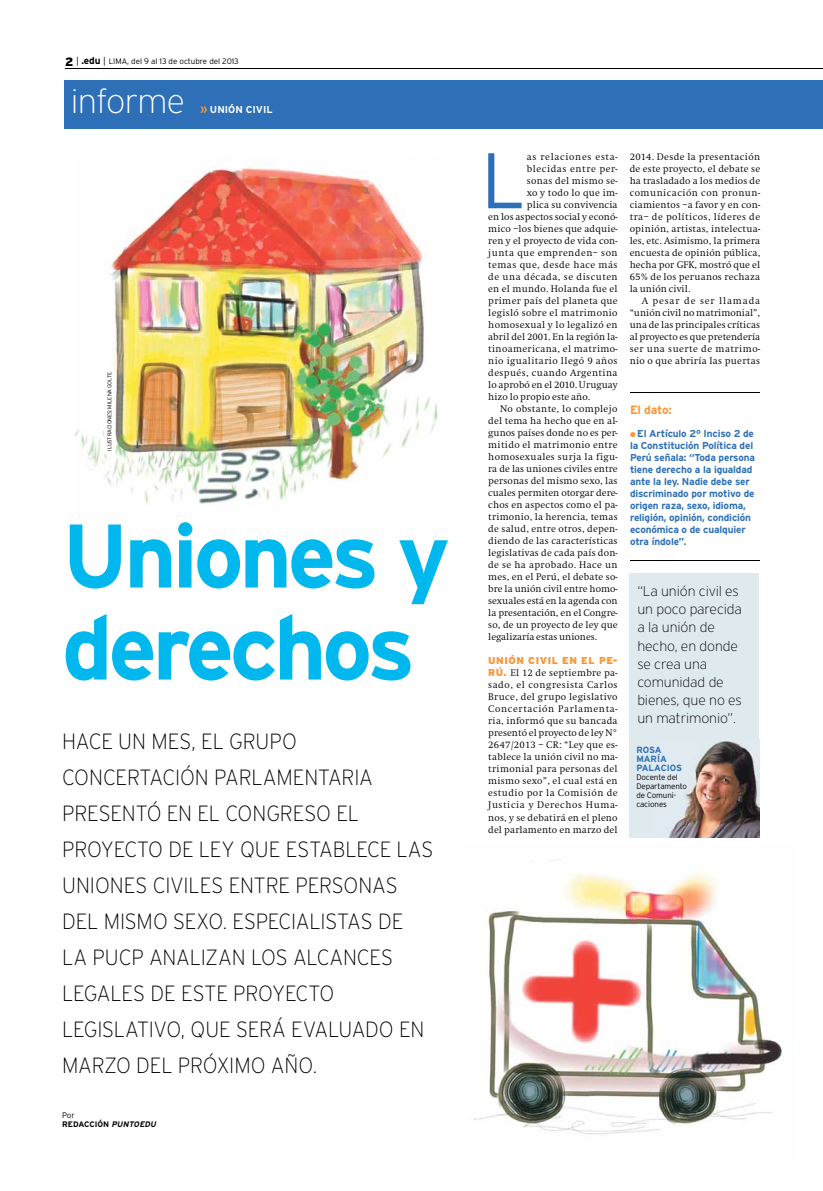
<style>
.page{position:relative;width:823px;height:1191px;background:#fff}
.page>*{position:absolute;margin:0;border:0;box-sizing:border-box;transform-origin:0 0}
.t1{font:700 90px/92px "Interstate";letter-spacing:-.05em;color:#00b8ed}
.t2{font:300 78.6px "Interstate";color:#2d70b7}
.t3{font:200 34px "Interstate";letter-spacing:-.02em;color:#fff}
.t4{font:200 22px/36px "Interstate";letter-spacing:-.005em;color:#000;scale:.94 1}
.t5{font:200 14px/18px "Interstate";letter-spacing:-.01em;color:#000}
.t6{font:700 12px "Interstate";letter-spacing:-.015em;color:#fa9636}
.t7{font:300 10px/12px "Swift EF";letter-spacing:.02em;color:#000;text-align:justify}
.t8{font:700 10px/12px "Interstate";letter-spacing:-.015em;color:#2d70b7}
.t9{font:300 10px "Swift EF";color:#000}
.t10{font:300 10px "Swift EF";letter-spacing:.045em;color:#000}
.t11{font:300 10px "Swift EF";letter-spacing:.04em;color:#000}
.t12{font:300 10px "Swift EF";letter-spacing:.05em;color:#000}
.t13{font:300 10px "Swift EF";letter-spacing:.08em;color:#000}
.t14{font:300 10px "Swift EF";letter-spacing:.065em;color:#000}
.t15{font:300 10px "Swift EF";letter-spacing:.055em;color:#000}
.t16{font:700 10px "Interstate";color:#fff}
.t17{font:700 9px/9px "Interstate";color:#2d70b7}
.t18{font:300 8px/9px "Interstate";letter-spacing:-.01em;color:#000}
.t19{font:700 8px/9px "Interstate";color:#000}
.t20{font:300 5.5px "Interstate";letter-spacing:-.01em;color:#000}
.s1{font-weight:900;font-size:12px}
.s2{font-size:9px}
.s3{font-weight:700;font-size:10px}
.s4{font-weight:300}
.s5{font-style:italic}
.s6{font-family:"Interstate";font-weight:900;color:#fa9636}
.s7{color:#fa9636}
</style>
<div class="page">
<hr style="left:629px;top:393px;width:130px;height:1px;background:#000">
<hr style="left:629px;top:560px;width:130px;height:1px;background:#000">
<img style="left:76px;top:157px;width:363px;height:348px">
<img style="left:473px;top:872px;width:309px;height:263px">
<div style="left:65px;top:81px;width:757px;height:48px;background:#2d70b7"></div>
<hr style="left:65px;top:69px;width:757px;height:1px;background:#000">
<svg style="left:200px;top:106px;width:7px;height:7px"></svg>
<div style="left:629px;top:573px;width:129px;height:264px;background:#dfeaef"></div>
<img style="left:669px;top:741px;width:89px;height:96px">
<p class="t18" style="left:65px;top:57px;width:175px"><span class="s1">2</span> <span class="s2">|</span> <span class="s3">.edu</span> <span class="s2">|</span> LIMA, del 9 al 13 de octubre del 2013</p>
<p class="t3" style="left:71px;top:83px;width:116px">informe</p>
<p class="t16" style="left:210px;top:104px;width:64px">UNIÓN CIVIL</p>
<p class="t20" style="left:106px;top:451px;width:80px;rotate:-90deg">ILUSTRACIONES: MILENA GOLTE</p>
<p class="t1" style="left:62px;top:509px;width:389px">Uniones y derechos</p>
<p class="t4" style="left:62px;top:723px;width:396px">HACE UN MES, EL GRUPO<br>CONCERTACIÓN PARLAMENTARIA<br>PRESENTÓ EN EL CONGRESO EL<br>PROYECTO DE LEY QUE ESTABLECE LAS<br>UNIONES CIVILES ENTRE PERSONAS<br>DEL MISMO SEXO. ESPECIALISTAS DE<br>LA PUCP ANALIZAN LOS ALCANCES<br>LEGALES DE ESTE PROYECTO<br>LEGISLATIVO, QUE SERÁ EVALUADO EN<br>MARZO DEL PRÓXIMO AÑO.</p>
<p class="t19" style="left:62px;top:1110px;width:97px"><span class="s4">Por<br></span>REDACCIÓN <span class="s5">PUNTOEDU</span></p>
<p class="t2" style="left:480px;top:136px;width:47px">L</p>
<p class="t14" style="left:526px;top:152px;width:92px">as relaciones esta-</p>
<p class="t15" style="left:526px;top:164px;width:92px">blecidas entre per-</p>
<p class="t7" style="left:526px;top:175px;width:92px">sonas del mismo se-</p>
<p class="t7" style="left:526px;top:187px;width:92px">xo y todo lo que im-</p>
<p class="t7" style="left:526px;top:199px;width:92px">plica su convivencia</p>
<p class="t7" style="left:488px;top:211px;width:131px">en los aspectos social y econó-</p>
<p class="t7" style="left:488px;top:223px;width:131px">mico –los bienes que adquie-</p>
<p class="t7" style="left:488px;top:235px;width:131px">ren y el proyecto de vida con-</p>
<p class="t10" style="left:488px;top:248px;width:131px">junta que emprenden– son</p>
<p class="t10" style="left:488px;top:260px;width:131px">temas que, desde hace más</p>
<p class="t12" style="left:488px;top:272px;width:131px">de una década, se discuten</p>
<p class="t7" style="left:488px;top:283px;width:131px">en el mundo. Holanda fue el</p>
<p class="t7" style="left:488px;top:295px;width:131px">primer país del planeta que</p>
<p class="t7" style="left:488px;top:307px;width:131px">legisló sobre el matrimonio</p>
<p class="t7" style="left:488px;top:319px;width:131px">homosexual y lo legalizó en</p>
<p class="t7" style="left:488px;top:331px;width:131px">abril del 2001. En la región la-</p>
<p class="t7" style="left:488px;top:343px;width:131px">tinoamericana, el matrimo-</p>
<p class="t11" style="left:488px;top:356px;width:131px">nio igualitario llegó 9 años</p>
<p class="t11" style="left:488px;top:368px;width:131px">después, cuando Argentina</p>
<p class="t7" style="left:488px;top:379px;width:131px">lo aprobó en el 2010. Uruguay</p>
<p class="t7" style="left:488px;top:391px;width:103px">hizo lo propio este año.</p>
<p class="t7" style="left:500px;top:403px;width:119px">No obstante, lo complejo</p>
<p class="t7" style="left:488px;top:415px;width:131px">del tema ha hecho que en al-</p>
<p class="t7" style="left:488px;top:427px;width:131px">gunos países donde no es per-</p>
<p class="t7" style="left:488px;top:439px;width:131px">mitido el matrimonio entre</p>
<p class="t7" style="left:488px;top:451px;width:131px">homosexuales surja la figu-</p>
<p class="t7" style="left:488px;top:463px;width:131px">ra de las uniones civiles entre</p>
<p class="t7" style="left:488px;top:475px;width:131px">personas del mismo sexo, las</p>
<p class="t9" style="left:488px;top:488px;width:131px">cuales permiten otorgar dere-</p>
<p class="t7" style="left:488px;top:499px;width:131px">chos en aspectos como el pa-</p>
<p class="t7" style="left:488px;top:511px;width:131px">trimonio, la herencia, temas</p>
<p class="t7" style="left:488px;top:523px;width:131px">de salud, entre otros, depen-</p>
<p class="t7" style="left:488px;top:535px;width:131px">diendo de las características</p>
<p class="t7" style="left:488px;top:547px;width:131px">legislativas de cada país don-</p>
<p class="t7" style="left:488px;top:559px;width:131px">de se ha aprobado. Hace un</p>
<p class="t7" style="left:488px;top:571px;width:131px">mes, en el Perú, el debate so-</p>
<p class="t9" style="left:488px;top:584px;width:131px">bre la unión civil entre homo-</p>
<p class="t9" style="left:488px;top:596px;width:131px">sexuales está en la agenda con</p>
<p class="t9" style="left:488px;top:608px;width:131px">la presentación, en el Congre-</p>
<p class="t7" style="left:488px;top:619px;width:131px">so, de un proyecto de ley que</p>
<p class="t9" style="left:488px;top:632px;width:110px">legalizaría estas uniones.</p>
<p class="t7" style="left:488px;top:655px;width:131px"><span class="s6">UNIÓN CIVIL EN EL PE-RÚ.</span> El 12 de septiembre pa&shy;sado, el congresista Carlos Bruce, del grupo legislativo Concertación Parlamenta&shy;ria, informó que su bancada presentó el proyecto de ley N° 2647/2013 – CR: “Ley que es&shy;tablece la unión civil no ma&shy;trimonial para personas del mismo sexo”, el cual está en estudio por la Comisión de Justicia y Derechos Huma&shy;nos, y se debatirá en el pleno del parlamento en marzo del</p>
<p class="t7" style="left:629px;top:151px;width:132px">2014. Desde la presentación</p>
<p class="t7" style="left:629px;top:163px;width:132px">de este proyecto, el debate se</p>
<p class="t7" style="left:629px;top:175px;width:132px">ha trasladado a los medios de</p>
<p class="t10" style="left:629px;top:188px;width:132px">comunicación con pronun-</p>
<p class="t7" style="left:629px;top:199px;width:132px">ciamientos –a favor y en con-</p>
<p class="t10" style="left:629px;top:212px;width:132px">tra– de políticos, líderes de</p>
<p class="t7" style="left:629px;top:223px;width:132px">opinión, artistas, intelectua-</p>
<p class="t7" style="left:629px;top:235px;width:132px">les, etc. Asimismo, la primera</p>
<p class="t7" style="left:629px;top:247px;width:132px">encuesta de opinión pública,</p>
<p class="t7" style="left:629px;top:259px;width:132px">hecha por GFK, mostró que el</p>
<p class="t7" style="left:629px;top:271px;width:132px">65% de los peruanos rechaza</p>
<p class="t7" style="left:629px;top:283px;width:62px">la unión civil.</p>
<p class="t13" style="left:641px;top:296px;width:120px">A pesar de ser llamada</p>
<p class="t9" style="left:629px;top:308px;width:132px">“unión civil no matrimonial”,</p>
<p class="t7" style="left:629px;top:319px;width:132px">una de las principales críticas</p>
<p class="t7" style="left:629px;top:331px;width:132px">al proyecto es que pretendería</p>
<p class="t10" style="left:629px;top:344px;width:132px">ser una suerte de matrimo-</p>
<p class="t7" style="left:629px;top:355px;width:132px">nio o que abriría las puertas</p>
<p class="t6" style="left:629px;top:403px;width:43px">El dato:</p>
<p class="t8" style="left:629px;top:427px;width:126px"><span class="s7">●</span> El Artículo 2° Inciso 2 de la Constitución Política del<br>Perú señala: “Toda persona tiene derecho a la igualdad ante la ley. Nadie debe ser discriminado por motivo de origen raza, sexo, idioma, religión, opinión, condición económica o de cualquier otra índole”.</p>
<p class="t5" style="left:637px;top:582px;width:106px">“La unión civil es un poco parecida a la unión de hecho, en donde se crea una comunidad de bienes, que no es un matrimonio”.</p>
<p class="t17" style="left:636px;top:745px;width:47px">ROSA<br>MARÍA<br>PALACIOS</p>
<p class="t18" style="left:636px;top:773px;width:52px">Docente del<br>Departamento de Comuni&shy;caciones</p>
</div>
